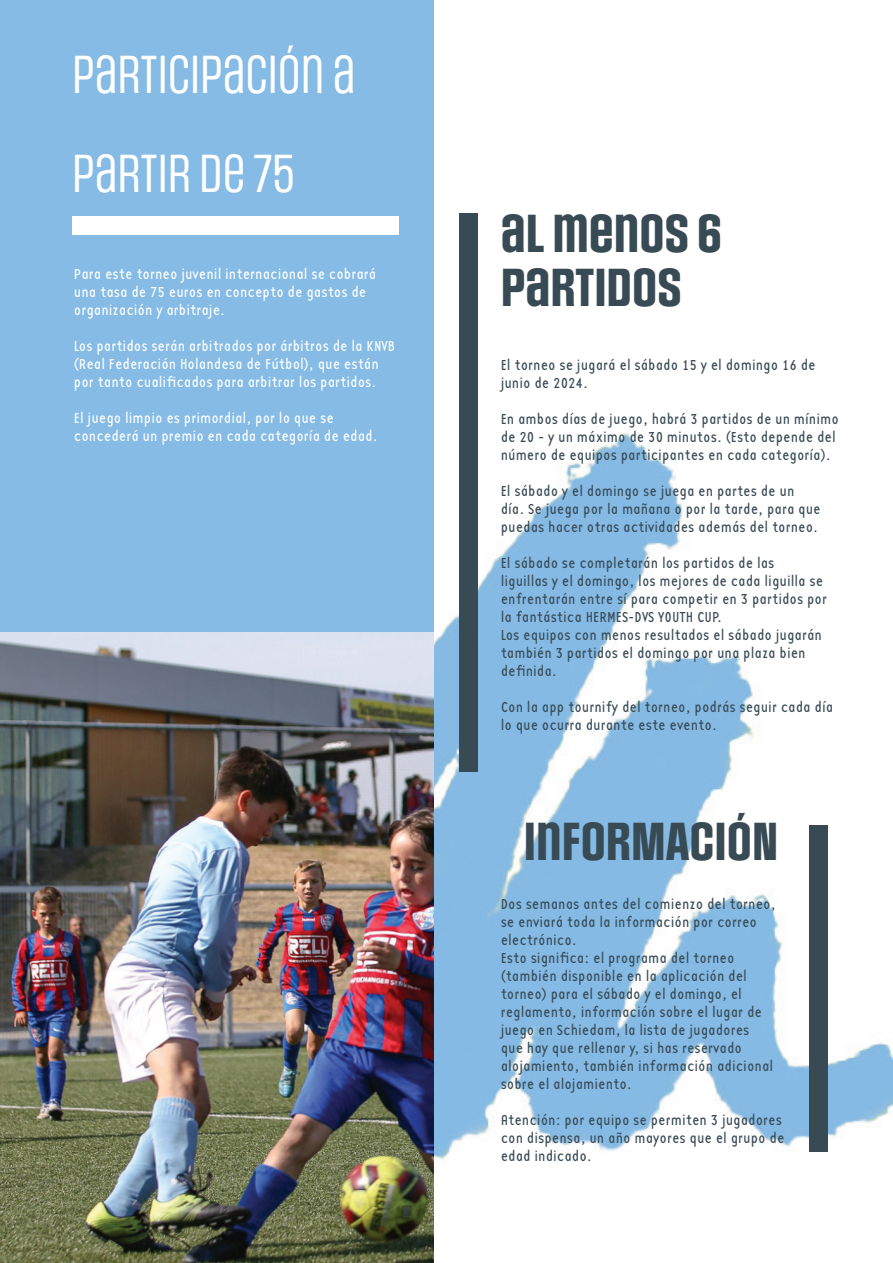
<style>
.page{position:relative;width:893px;height:1263px;background:#fff}
.page>*{position:absolute;margin:0;border:0;box-sizing:border-box;transform-origin:0 0}
.t1{font:700 45px/54px "Social Gothic";color:#384b55}
.t2{font:45px "Social Gothic";color:#fff}
.t3{font:15px/18px "Base 12 Sans OT";color:#384b55}
.t4{font:15px/18px "Base 12 Sans OT";color:#fff}
</style>
<div class="page">
<img style="left:434px;top:433px;width:459px;height:726px">
<img style="left:0;top:631px;width:434px;height:632px">
<div style="left:0;top:0;width:434px;height:631px;background:#85bbe5"></div>
<div style="left:459px;top:213px;width:19px;height:559px;background:#384b55"></div>
<div style="left:809px;top:825px;width:18px;height:326px;background:#384b55"></div>
<div style="left:72px;top:217px;width:326px;height:18px;background:#fff"></div>
<h1 class="t2" style="left:72px;top:45px;width:285px">PARTICIPACIÓN A</h1>
<h1 class="t2" style="left:72px;top:144px;width:224px">PARTIR DE 75</h1>
<p class="t4" style="left:74px;top:265px;width:304px">Para este torneo juvenil internacional se cobrará una tasa de 75 euros en concepto de gastos de organización y arbitraje.</p>
<p class="t4" style="left:74px;top:337px;width:323px">Los partidos serán arbitrados por árbitros de la KNVB (Real Federación Holandesa de Fútbol), que están por tanto cualificados para arbitrar los partidos.</p>
<p class="t4" style="left:74px;top:409px;width:305px">El juego limpio es primordial, por lo que se concederá un premio en cada categoría de edad.</p>
<h1 class="t1" style="left:501px;top:209px;width:223px">AL MENOS 6<br>PARTIDOS</h1>
<p class="t3" style="left:501px;top:356px;width:317px">El torneo se jugará el sábado 15 y el domingo 16 de junio de 2024.</p>
<p class="t3" style="left:501px;top:410px;width:340px">En ambos días de juego, habrá 3 partidos de un mínimo de 20 - y un máximo de 30 minutos. (Esto depende del número de equipos participantes en cada categoría).</p>
<p class="t3" style="left:501px;top:482px;width:322px">El sábado y el domingo se juega en partes de un día. Se juega por la mañana o por la tarde, para que puedas hacer otras actividades además del torneo.</p>
<p class="t3" style="left:501px;top:554px;width:328px">El sábado se completarán los partidos de las<br>liguillas y el domingo, los mejores de cada liguilla se enfrentarán entre sí para competir en 3 partidos por la fantástica HERMES-DVS YOUTH CUP.<br>Los equipos con menos resultados el sábado jugarán también 3 partidos el domingo por una plaza bien definida.</p>
<p class="t3" style="left:501px;top:698px;width:334px">Con la app tournify del torneo, podrás seguir cada día lo que ocurra durante este evento.</p>
<h1 class="t1" style="left:524px;top:817px;width:256px">INFORMACIÓN</h1>
<p class="t3" style="left:501px;top:895px;width:277px">Dos semanas antes del comienzo del torneo, se enviará toda la información por correo electrónico.<br>Esto significa: el programa del torneo (también disponible en la aplicación del torneo) para el sábado y el domingo, el reglamento, información sobre el lugar de juego en Schiedam, la lista de jugadores<br>que hay que rellenar y, si has reservado alojamiento, también información adicional sobre el alojamiento.</p>
<p class="t3" style="left:501px;top:1111px;width:285px">Atención: por equipo se permiten 3 jugadores con dispensa, un año mayores que el grupo de edad indicado.</p>
</div>
